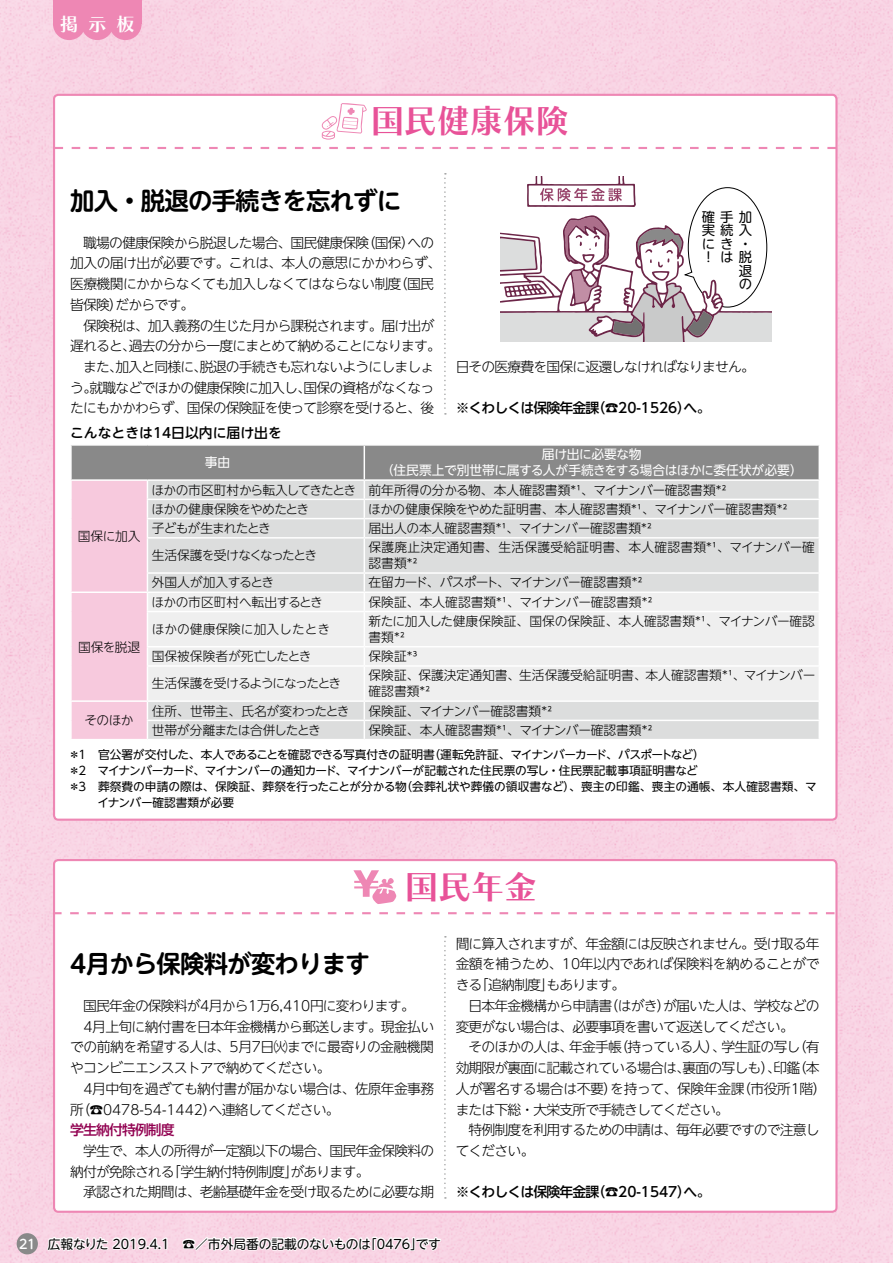
<style>
.page{position:relative;width:893px;height:1263px;background:#f8d4e4}
.page>*{position:absolute;margin:0;border:0;box-sizing:border-box;transform-origin:0 0}
.t1{font:33px "Chiaro Std B";color:#e85298}
.t2{font:700 24.45px "UD Shin M Go Pr 6 De";letter-spacing:-.035em;color:#000}
.t3{font:18.6px "Chiaro Std B";color:#fff}
.t4{font:300 13.8px/20.7px "UD Shin Go NT Pro";letter-spacing:-.06em;color:#000}
.t5{font:300 13.8px "UD Shin Go NT Pro";letter-spacing:-.035em;color:#000}
.t6{font:500 13.8px "UD Shin Go NT Pro";color:#000}
.t7{font:300 13.8px "UD Shin Go NT Pro";letter-spacing:-.04em;color:#000}
.t8{font:500 13.8px "UD Shin Go NT Pro";letter-spacing:-.06em;color:#000}
.t9{font:300 13.8px "UD Shin Go NT Pro";letter-spacing:-.025em;color:#000}
.t10{font:500 13.8px "UD Shin Go NT Pro";letter-spacing:-.06em;color:#910050}
.t11{font:13.35px/13.4px "UD Shin M Go Pr 6";color:#000;text-align:justify}
.t12{font:300 12.75px/19.2px "UD Shin Go NT Pro";color:#000}
.t13{font:12.75px "UD Shin Go NT Pro";letter-spacing:-.03em;color:#fff}
.t14{font:12.75px "UD Shin M Go Pr 6";letter-spacing:-.01em;color:#000}
.t15{font:300 12.75px "UD Shin Go NT Pro";letter-spacing:.02em;color:#000}
.t16{font:300 12.75px/19.2px "UD Shin Go NT Pro";letter-spacing:-.05em;color:#000}
.t17{font:300 12.75px "UD Shin Go NT Pro";letter-spacing:-.07em;color:#000}
.t18{font:300 12.75px "UD Shin Go NT Pro";letter-spacing:-.06em;color:#000}
.t19{font:300 12.75px "UD Shin Go NT Pro";letter-spacing:-.075em;color:#000}
.t20{font:300 12.75px "UD Shin Go NT Pro";letter-spacing:-.065em;color:#000}
.t21{font:300 12.75px "UD Shin Go NT Pro";letter-spacing:-.045em;color:#000}
.t22{font:500 12.75px "UD Shin M Go Pr 6";color:#fff}
.t23{font:11.7px/15.9px "UD Shin Go NT Pro";letter-spacing:-.02em;color:#000}
.t24{font:11.7px "UD Shin Go NT Pro";letter-spacing:-.045em;color:#000}
.t25{font:11.7px "UD Shin Go NT Pro";letter-spacing:.01em;color:#000}
.t26{font:11.7px "UD Shin Go NT Pro";letter-spacing:-.07em;color:#000}
</style>
<div class="page">
<div style="left:54px;top:95px;width:782px;height:725px;background:#fff;border-radius:4px"></div>
<div style="left:54px;top:860px;width:782px;height:352px;background:#fff;border-radius:4px"></div>
<div style="left:53px;top:859px;width:784px;height:354px;border:2px solid #ee87b4;border-radius:4px"></div>
<svg style="left:53px;top:912px;width:782px;height:2px"></svg>
<svg style="left:54px;top:147px;width:782px;height:2px"></svg>
<div style="left:53px;top:0;width:89px;height:24px;background:#ee87b4"></div>
<div style="left:53px;top:8px;width:32px;height:32px;background:#ee87b4;border-radius:50%"></div>
<div style="left:81px;top:8px;width:32px;height:32px;background:#ee87b4;border-radius:50%"></div>
<div style="left:109px;top:8px;width:33px;height:32px;background:#ee87b4;border-radius:50%"></div>
<svg style="left:444px;top:936px;width:2px;height:263px"></svg>
<svg style="left:322px;top:103px;width:45px;height:37px"></svg>
<svg style="left:353px;top:870px;width:43px;height:34px"></svg>
<svg style="left:444px;top:173px;width:2px;height:242px"></svg>
<svg style="left:501px;top:176px;width:271px;height:166px"></svg>
<svg style="left:71px;top:445px;width:748px;height:294px"></svg>
<svg style="left:46px;top:1194px;width:123px;height:58px"></svg>
<svg style="left:180px;top:1222px;width:262px;height:41px"></svg>
<div style="left:17px;top:1233px;width:21px;height:21px;background:#898989;border-radius:50%"></div>
<h3 class="t3" style="left:60px;top:12px;width:20px">掲</h3>
<h3 class="t3" style="left:88px;top:12px;width:20px">示</h3>
<h3 class="t3" style="left:116px;top:12px;width:20px">板</h3>
<h1 class="t1" style="left:371px;top:100px;width:199px">国民健康保険</h1>
<h2 class="t2" style="left:70px;top:180px;width:333px">加入・脱退の手続きを忘れずに</h2>
<p class="t4" style="left:362px;top:232px;width:74px">（国保への</p>
<p class="t4" style="left:401px;top:232px;width:15px">）</p>
<p class="t4" style="left:70px;top:232px;width:301px">　職場の健康保険から脱退した場合、国民健康保険</p>
<p class="t7" style="left:70px;top:252px;width:372px">加入の届け出が必要です。これは、本人の意思にかかわらず、</p>
<p class="t4" style="left:394px;top:273px;width:42px">（国民</p>
<p class="t4" style="left:70px;top:273px;width:333px">医療機関にかからなくても加入しなくてはならない制度皆保険だからです。</p>
<p class="t4" style="left:70px;top:294px;width:372px;text-indent:39px">）<br>　保険税は、加入義務の生じた月から課税されます。届け出が遅れると過去の分から一度にまとめて納めることになります。</p>
<p class="t4" style="left:70px;top:335px;width:365px;text-indent:52px">、<br>　また加入と同様に脱退の手続きも忘れないようにしましょ</p>
<p class="t4" style="left:194px;top:356px;width:15px">、</p>
<p class="t4" style="left:70px;top:356px;width:365px;text-indent:39px">、<br>う就職などでほかの健康保険に加入し国保の資格がなくなっ</p>
<p class="t4" style="left:297px;top:377px;width:15px">、</p>
<p class="t4" style="left:70px;top:377px;width:365px;text-indent:13px">。<br>たにもかかわらず、国保の保険証を使って診察を受けると、後</p>
<p class="t6" style="left:70px;top:422px;width:213px">こんなときは14日以内に届け出を</p>
<p class="t11" style="left:702px;top:209px;width:51px">確手加実続入に</p>
<p class="t11" style="left:720px;top:236px;width:14px">き</p>
<p class="t11" style="left:720px;top:250px;width:33px">は脱</p>
<p class="t11" style="left:739px;top:263px;width:14px">退</p>
<p class="t11" style="left:739px;top:276px;width:14px">の</p>
<p class="t11" style="left:739px;top:236px;width:10px">・</p>
<p class="t11" style="left:702px;top:250px;width:9px">!</p>
<p class="t4" style="left:456px;top:356px;width:301px">日その医療費を国保に返還しなければなりません。</p>
<p class="t6" style="left:592px;top:397px;width:120px">（☎20-1526 へ）。</p>
<p class="t8" style="left:456px;top:397px;width:145px">※くわしくは保険年金課</p>
<p class="t12" style="left:78px;top:526px;width:64px">国保に加入</p>
<p class="t12" style="left:78px;top:637px;width:64px">国保を脱退</p>
<p class="t12" style="left:84px;top:710px;width:51px">そのほか</p>
<p class="t13" style="left:205px;top:452px;width:27px">事由</p>
<p class="t18" style="left:151px;top:479px;width:206px">ほかの市区町村から転入してきたとき</p>
<p class="t21" style="left:151px;top:499px;width:160px">ほかの健康保険をやめたとき</p>
<p class="t17" style="left:152px;top:518px;width:121px">子どもが生まれたとき</p>
<p class="t20" style="left:152px;top:545px;width:167px">生活保護を受けなくなったとき</p>
<p class="t12" style="left:152px;top:573px;width:124px">外国人が加入するとき</p>
<p class="t12" style="left:151px;top:592px;width:173px">ほかの市区町村へ転出するとき</p>
<p class="t12" style="left:152px;top:619px;width:180px">ほかの健康保険に加入したとき</p>
<p class="t12" style="left:152px;top:646px;width:161px">国保被保険者が死亡したとき</p>
<p class="t19" style="left:152px;top:673px;width:191px">生活保護を受けるようになったとき</p>
<p class="t12" style="left:152px;top:701px;width:199px">住所、世帯主、氏名が変わったとき</p>
<p class="t17" style="left:152px;top:720px;width:171px">世帯が分離または合併したとき</p>
<p class="t13" style="left:542px;top:444px;width:101px">届け出に必要な物</p>
<p class="t13" style="left:381px;top:460px;width:423px">（住民票上で別世帯に属する人が手続きをする場合はほかに委任状が必要(</p>
<p class="t12" style="left:369px;top:480px;width:360px">前年所得の分かる物、本人確認書類 、¹* マイナンバー確認書類 ²*</p>
<p class="t12" style="left:368px;top:499px;width:421px">ほかの健康保険をやめた証明書、本人確認書類 、¹* マイナンバー確認書類 ²*</p>
<p class="t12" style="left:369px;top:518px;width:285px">届出人の本人確認書類 、¹* マイナンバー確認書類 ²*</p>
<p class="t15" style="left:369px;top:537px;width:448px">保護廃止決定通知書、生活保護受給証明書、本人確認書類 、¹* マイナンバー確</p>
<p class="t16" style="left:369px;top:553px;width:275px">認書類 ²*<br>在留カード、パスポート、マイナンバー確認書類 ²*</p>
<p class="t12" style="left:369px;top:592px;width:285px">保険証、本人確認書類 、¹* マイナンバー確認書類 ²*</p>
<p class="t12" style="left:369px;top:611px;width:448px">新たに加入した健康保険証、国保の保険証、本人確認書類 、¹* マイナンバー確認</p>
<p class="t12" style="left:369px;top:627px;width:51px">書類 ²*保険証 ³*</p>
<p class="t12" style="left:369px;top:665px;width:448px">保険証、保護決定通知書、生活保護受給証明書、本人確認書類 、¹* マイナンバー</p>
<p class="t12" style="left:369px;top:681px;width:185px">確認書類 ²*<br>保険証、マイナンバー確認書類 ²*</p>
<p class="t12" style="left:369px;top:720px;width:285px">保険証、本人確認書類 、¹* マイナンバー確認書類 ²*</p>
<p class="t23" style="left:69px;top:746px;width:368px">＊1　官公署が交付した、本人であることを確認できる写真付きの証明書</p>
<p class="t24" style="left:69px;top:761px;width:631px">＊2　マイナンバーカード、マイナンバーの通知カード、マイナンバーが記載された住民票の写し・住民票記載事項証明書など</p>
<p class="t25" style="left:401px;top:777px;width:418px">（会葬礼状や葬儀の領収書など）、喪主の印鑑、喪主の通帳、本人確認書類、マ</p>
<p class="t26" style="left:429px;top:745px;width:278px">（運転免許証、マイナンバーカード、パスポートなど(</p>
<p class="t23" style="left:97px;top:778px;width:311px;text-indent:-29px">＊3　葬祭費の申請の際は、保険証、葬祭を行ったことが分かる物イナンバー確認書類が必要</p>
<p class="t22" style="left:19px;top:1233px;width:18px">21</p>
<h1 class="t1" style="left:405px;top:866px;width:133px">国民年金</h1>
<h2 class="t2" style="left:70px;top:943px;width:301px">4月から保険料が変わります</h2>
<p class="t4" style="left:70px;top:995px;width:346px">　国民年金の保険料が4月から1万6,410円に変わります。</p>
<p class="t4" style="left:70px;top:1015px;width:365px">　4月上旬に納付書を日本年金機構から郵送します。現金払い</p>
<p class="t5" style="left:70px;top:1036px;width:365px">での前納を希望する人は、5月7日㈫までに最寄りの金融機関</p>
<p class="t4" style="left:70px;top:1057px;width:262px">やコンビニエンスストアで納めてください。</p>
<p class="t4" style="left:70px;top:1078px;width:365px">　4月中旬を過ぎても納付書が届かない場合は、佐原年金事務</p>
<p class="t4" style="left:76px;top:1098px;width:265px">（☎0478-54-1442 へ連絡してください。</p>
<p class="t4" style="left:203px;top:1098px;width:15px">）</p>
<p class="t4" style="left:70px;top:1098px;width:15px">所</p>
<p class="t10" style="left:70px;top:1119px;width:106px">学生納付特例制度</p>
<p class="t4" style="left:167px;top:1140px;width:268px;text-indent:-97px">　学生で、本人の所得が一定額以下の場合、国民年金保険料の「学生納付特例制度があります。</p>
<p class="t4" style="left:70px;top:1160px;width:365px">納付が免除される<br>　承認された期間は、老齢基礎年金を受け取るために必要な期</p>
<p class="t4" style="left:284px;top:1160px;width:15px">」</p>
<p class="t14" style="left:364px;top:1233px;width:78px">「0476 です</p>
<p class="t14" style="left:48px;top:1233px;width:325px">広報なりた 2019.4.1　☎／市外局番の記載のないものは</p>
<p class="t14" style="left:410px;top:1233px;width:14px">」</p>
<p class="t4" style="left:456px;top:932px;width:365px">間に算入されますが、年金額には反映されません。受け取る年</p>
<p class="t5" style="left:456px;top:953px;width:366px">金額を補うため、10年以内であれば保険料を納めることがで</p>
<p class="t4" style="left:475px;top:974px;width:152px">「追納制度もあります。</p>
<p class="t4" style="left:540px;top:974px;width:15px">」</p>
<p class="t4" style="left:456px;top:974px;width:28px">きる</p>
<p class="t4" style="left:605px;top:995px;width:217px">（はがきが届いた人は、学校などの</p>
<p class="t4" style="left:657px;top:995px;width:15px">）</p>
<p class="t4" style="left:456px;top:995px;width:158px">　日本年金機構から申請書</p>
<p class="t4" style="left:456px;top:1015px;width:340px">変更がない場合は、必要事項を書いて返送してください。</p>
<p class="t4" style="left:614px;top:1036px;width:113px">（持っている人）、</p>
<p class="t4" style="left:793px;top:1036px;width:29px">（有</p>
<p class="t4" style="left:722px;top:1036px;width:80px">学生証の写し</p>
<p class="t4" style="left:569px;top:1036px;width:54px">年金手帳</p>
<p class="t4" style="left:456px;top:1036px;width:119px">　そのほかの人は、</p>
<p class="t4" style="left:456px;top:1057px;width:327px">効期限が裏面に記載されている場合は裏面の写しも）、</p>
<p class="t4" style="left:793px;top:1057px;width:28px">（本</p>
<p class="t4" style="left:773px;top:1057px;width:28px">印鑑</p>
<p class="t4" style="left:676px;top:1057px;width:15px">、</p>
<p class="t9" style="left:456px;top:1077px;width:291px">人が署名する場合は不要を持って、保険年金課</p>
<p class="t4" style="left:456px;top:1078px;width:365px;text-indent:148px">）<br>または下総・大栄支所で手続きしてください。<br>　特例制度を利用するための申請は、毎年必要ですので注意してください。</p>
<p class="t6" style="left:592px;top:1181px;width:120px">（☎20-1547 へ）。</p>
<p class="t4" style="left:737px;top:1078px;width:91px">（市役所1階(</p>
<p class="t8" style="left:456px;top:1181px;width:145px">※くわしくは保険年金課</p>
</div>
